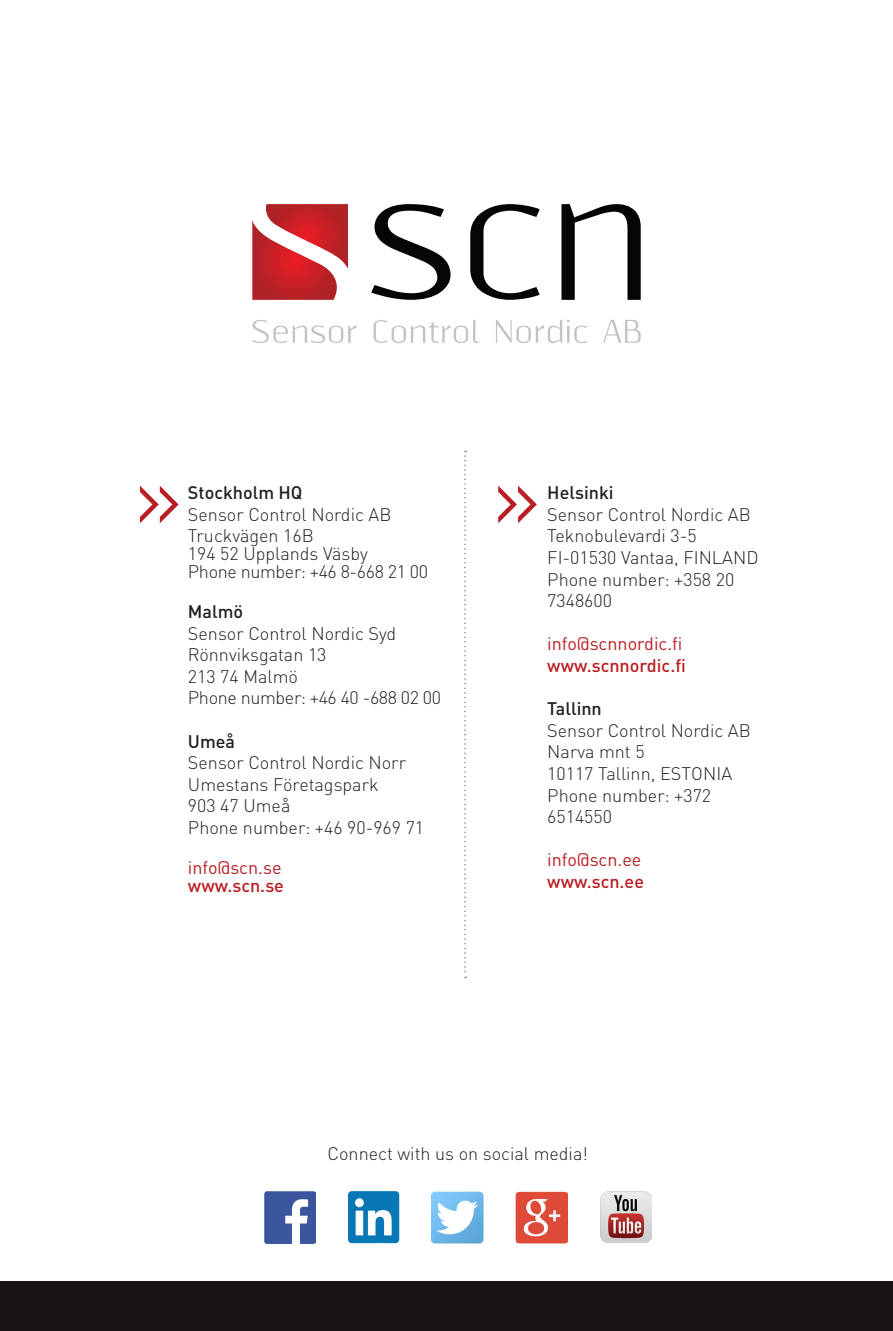
<style>
.page{position:relative;width:893px;height:1331px;background:#fff}
.page>*{position:absolute;margin:0;border:0;box-sizing:border-box;transform-origin:0 0}
.Ingress{font:300 96px "DINOT";color:#b81f24}
.t1{font:300 18px/21.6px "DINOT";color:#231f20}
.t2{font:300 18px "DINOT";letter-spacing:-.02em;color:#231f20}
.t3{font:18px "DINOT";color:#b81f24}
.t4{font:500 18px "DINOT";color:#b81f24}
.t5{font:500 18px "DINOT";color:#231f20}
.s1{font-weight:500}
</style>
<div class="page">
<svg style="left:371px;top:204px;width:80px;height:96px"></svg>
<svg style="left:470px;top:204px;width:70px;height:96px"></svg>
<svg style="left:561px;top:204px;width:80px;height:96px"></svg>
<svg style="left:252px;top:320px;width:105px;height:23px"></svg>
<svg style="left:373px;top:320px;width:106px;height:23px"></svg>
<svg style="left:496px;top:320px;width:91px;height:23px"></svg>
<svg style="left:603px;top:320px;width:38px;height:23px"></svg>
<svg style="left:252px;top:204px;width:96px;height:96px"></svg>
<svg style="left:464px;top:451px;width:2px;height:527px"></svg>
<img style="left:348px;top:1191px;width:51px;height:52px">
<img style="left:264px;top:1192px;width:52px;height:51px">
<img style="left:432px;top:1191px;width:52px;height:53px">
<img style="left:516px;top:1192px;width:52px;height:51px">
<img style="left:600px;top:1192px;width:51px;height:51px">
<div style="left:0;top:1281px;width:893px;height:50px;background:#1a1415"></div>
<p class="Ingress" style="left:132px;top:445px;width:52px">»</p>
<p class="Ingress" style="left:490px;top:445px;width:52px">»</p>
<p class="t5" style="left:188px;top:481px;width:116px">Stockholm HQ</p>
<p class="t1" style="left:188px;top:503px;width:205px">Sensor Control Nordic AB</p>
<p class="t1" style="left:188px;top:525px;width:127px">Truckvägen 16B</p>
<p class="t1" style="left:188px;top:543px;width:181px">194 52 Upplands Väsby</p>
<p class="t2" style="left:188px;top:561px;width:241px">Phone number: +46 8-668 21 00</p>
<p class="t5" style="left:188px;top:600px;width:57px">Malmö</p>
<p class="t1" style="left:188px;top:622px;width:210px">Sensor Control Nordic Syd</p>
<p class="t1" style="left:188px;top:644px;width:140px">Rönnviksgatan 13</p>
<p class="t1" style="left:188px;top:665px;width:112px">213 74 Malmö</p>
<p class="t2" style="left:188px;top:687px;width:255px">Phone number: +46 40 -688 02 00</p>
<p class="t5" style="left:188px;top:730px;width:49px">Umeå</p>
<p class="t1" style="left:188px;top:752px;width:220px">Sensor Control Nordic Norr</p>
<p class="t1" style="left:188px;top:773px;width:192px">Umestans Företagspark</p>
<p class="t1" style="left:188px;top:795px;width:104px">903 47 Umeå</p>
<p class="t1" style="left:188px;top:817px;width:238px">Phone number: +46 90-969 71</p>
<p class="t3" style="left:188px;top:856px;width:95px">info@scn.se</p>
<p class="t4" style="left:188px;top:874px;width:98px">www.scn.se</p>
<p class="t1" style="left:547px;top:482px;width:205px"><span class="s1">Helsinki<br></span>Sensor Control Nordic AB</p>
<p class="t1" style="left:547px;top:525px;width:151px">Teknobulevardi 3-5</p>
<p class="t1" style="left:547px;top:547px;width:213px">FI-01530 Vantaa, FINLAND</p>
<p class="t1" style="left:547px;top:568px;width:188px">Phone number: +358 20<br>7348600</p>
<p class="t3" style="left:547px;top:633px;width:137px">info@scnnordic.fi</p>
<p class="t4" style="left:547px;top:654px;width:140px">www.scnnordic.fi</p>
<p class="t5" style="left:547px;top:697px;width:56px">Tallinn</p>
<p class="t1" style="left:547px;top:719px;width:205px">Sensor Control Nordic AB</p>
<p class="t1" style="left:547px;top:741px;width:99px">Narva mnt 5</p>
<p class="t1" style="left:547px;top:763px;width:187px">10117 Tallinn, ESTONIA</p>
<p class="t1" style="left:547px;top:784px;width:165px">Phone number: +372<br>6514550</p>
<p class="t3" style="left:547px;top:849px;width:96px">info@scn.ee</p>
<p class="t4" style="left:547px;top:870px;width:98px">www.scn.ee</p>
<p class="t1" style="left:328px;top:1142px;width:262px">Connect with us on social media!</p>
</div>
